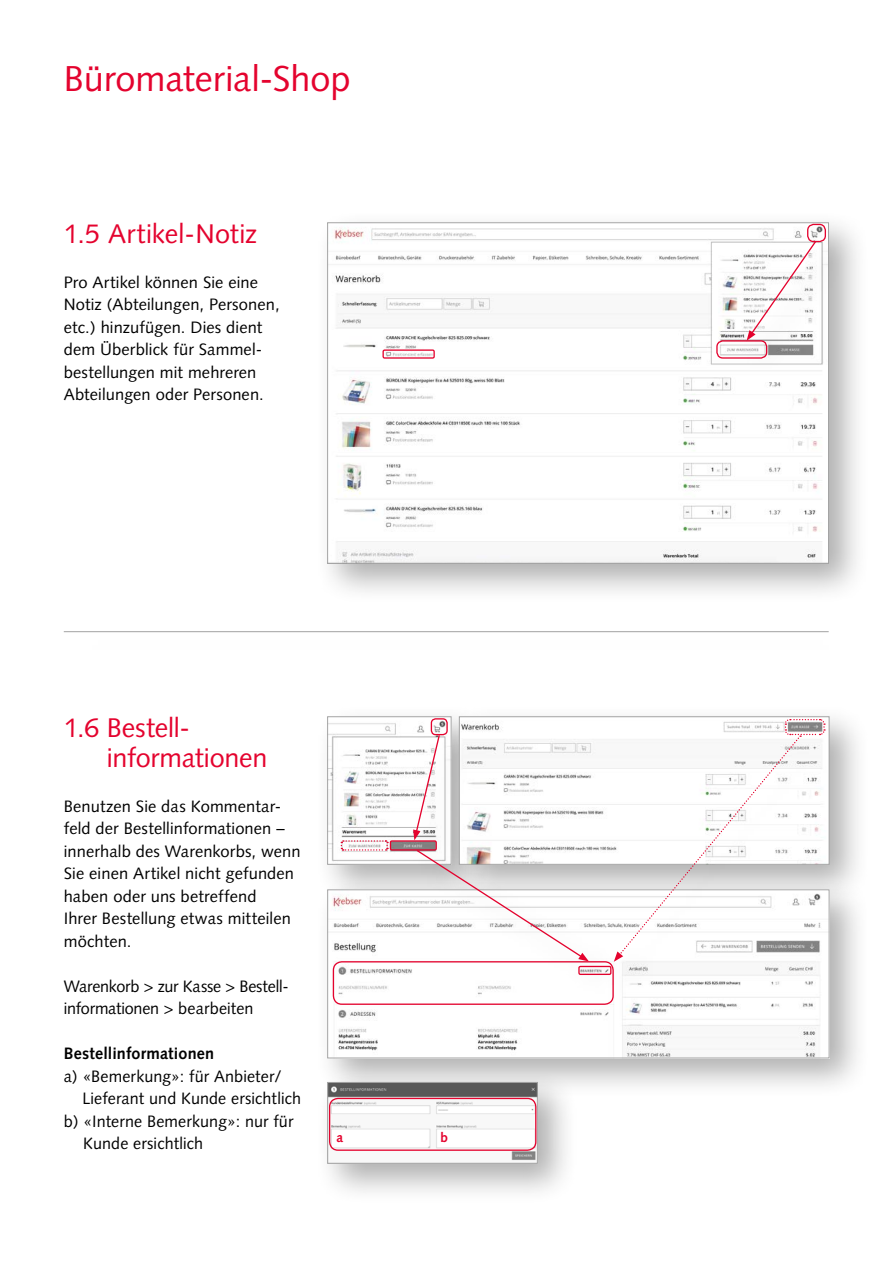
<style>
.page{position:relative;width:893px;height:1263px;background:#fff}
.page>*{position:absolute;margin:0;border:0;box-sizing:border-box;transform-origin:0 0}
.t1{font:36px "Syntax";color:#e4032e}
.t2{font:27px/30px "Syntax";letter-spacing:-.005em;color:#e4032e}
.t3{font:16.5px/22.5px "Syntax";letter-spacing:.005em;color:#000}
.t4{font:700 16.5px "Syntax";letter-spacing:.01em;color:#000}
.t5{font:700 13.5px "Syntax";color:#e4032e}
</style>
<div class="page">
<div style="left:315px;top:210px;width:555px;height:395px;background:#000;opacity:.32"></div>
<img style="left:329px;top:225px;width:498px;height:336px">
<hr style="left:64px;top:631px;width:765px;height:1px;background:#a3a3a3">
<div style="left:315px;top:704px;width:178px;height:202px;background:#000;opacity:.32"></div>
<img style="left:329px;top:718px;width:118px;height:144px">
<div style="left:327px;top:716px;width:124px;height:148px;border:1px solid #a3a3a3"></div>
<div style="left:447px;top:704px;width:424px;height:202px;background:#000;opacity:.32"></div>
<img style="left:461px;top:718px;width:366px;height:124px">
<div style="left:315px;top:877px;width:555px;height:222px;background:#000;opacity:.32"></div>
<img style="left:329px;top:892px;width:498px;height:164px">
<div style="left:382px;top:349px;width:53px;height:10px;border:1px solid #e4032e"></div>
<div style="left:807px;top:224px;width:19px;height:18px;border:1px solid #e4032e;border-radius:6px"></div>
<div style="left:716px;top:340px;width:51px;height:19px;border:1px solid #e4032e;border-radius:6px"></div>
<div style="left:737px;top:234px;width:115px;height:143px;background:#000;opacity:.32"></div>
<svg style="left:747px;top:239px;width:70px;height:102px"></svg>
<div style="left:333px;top:961px;width:281px;height:44px;border:1px solid #e4032e;border-radius:9px"></div>
<div style="left:431px;top:718px;width:17px;height:17px;border:1px solid #e4032e;border-radius:4px"></div>
<div style="left:390px;top:840px;width:47px;height:11px;border:1px solid #e4032e;border-radius:2px"></div>
<svg style="left:340px;top:839px;width:49px;height:12px"></svg>
<div style="left:402px;top:729px;width:76px;height:147px;background:#000;opacity:.32"></div>
<svg style="left:413px;top:734px;width:28px;height:106px"></svg>
<div style="left:410px;top:842px;width:216px;height:158px;background:#000;opacity:.32"></div>
<svg style="left:415px;top:848px;width:174px;height:113px"></svg>
<div style="left:604px;top:735px;width:226px;height:264px;background:#000;opacity:.32"></div>
<svg style="left:614px;top:718px;width:211px;height:244px"></svg>
<div style="left:315px;top:1070px;width:264px;height:134px;background:#000;opacity:.32"></div>
<img style="left:329px;top:1084px;width:207px;height:77px">
<div style="left:327px;top:1082px;width:211px;height:81px;border:1px solid #a3a3a3"></div>
<div style="left:329px;top:1098px;width:207px;height:53px;border:1px solid #e4032e;border-radius:9px"></div>
<p class="t1" style="left:64px;top:57px;width:288px">Büromaterial-Shop</p>
<p class="t2" style="left:64px;top:218px;width:195px">1.5 Artikel-Notiz</p>
<p class="t3" style="left:64px;top:271px;width:217px">Pro Artikel können Sie eine<br>Notiz (Abteilungen, Personen, etc.) hinzufügen. Dies dient dem Überblick für Sammel&shy;bestellungen mit mehreren<br>Abteilungen oder Personen.</p>
<p class="t2" style="left:107px;top:713px;width:162px;text-indent:-43px">1.6 Bestell&shy;informationen</p>
<p class="t3" style="left:64px;top:795px;width:238px">Benutzen Sie das Kommentar&shy;feld der Bestellinformationen – innerhalb des Warenkorbs, wenn<br>Sie einen Artikel nicht gefunden haben oder uns betreffend<br>Ihrer Bestellung etwas mitteilen möchten.</p>
<p class="t3" style="left:64px;top:975px;width:224px">Warenkorb &gt; zur Kasse &gt; Bestell&shy;informationen &gt; bearbeiten</p>
<p class="t4" style="left:64px;top:1044px;width:152px">Bestellinformationen</p>
<p class="t3" style="left:82px;top:1065px;width:220px;text-indent:-19px">a) «Bemerkung»: für Anbieter/<br>Lieferant und Kunde ersichtlich</p>
<p class="t3" style="left:83px;top:1110px;width:212px;text-indent:-19px">b) «Interne Bemerkung»: nur für<br>Kunde ersichtlich</p>
<p class="t5" style="left:336px;top:1129px;width:8px">a</p>
<p class="t5" style="left:440px;top:1129px;width:9px">b</p>
</div>
